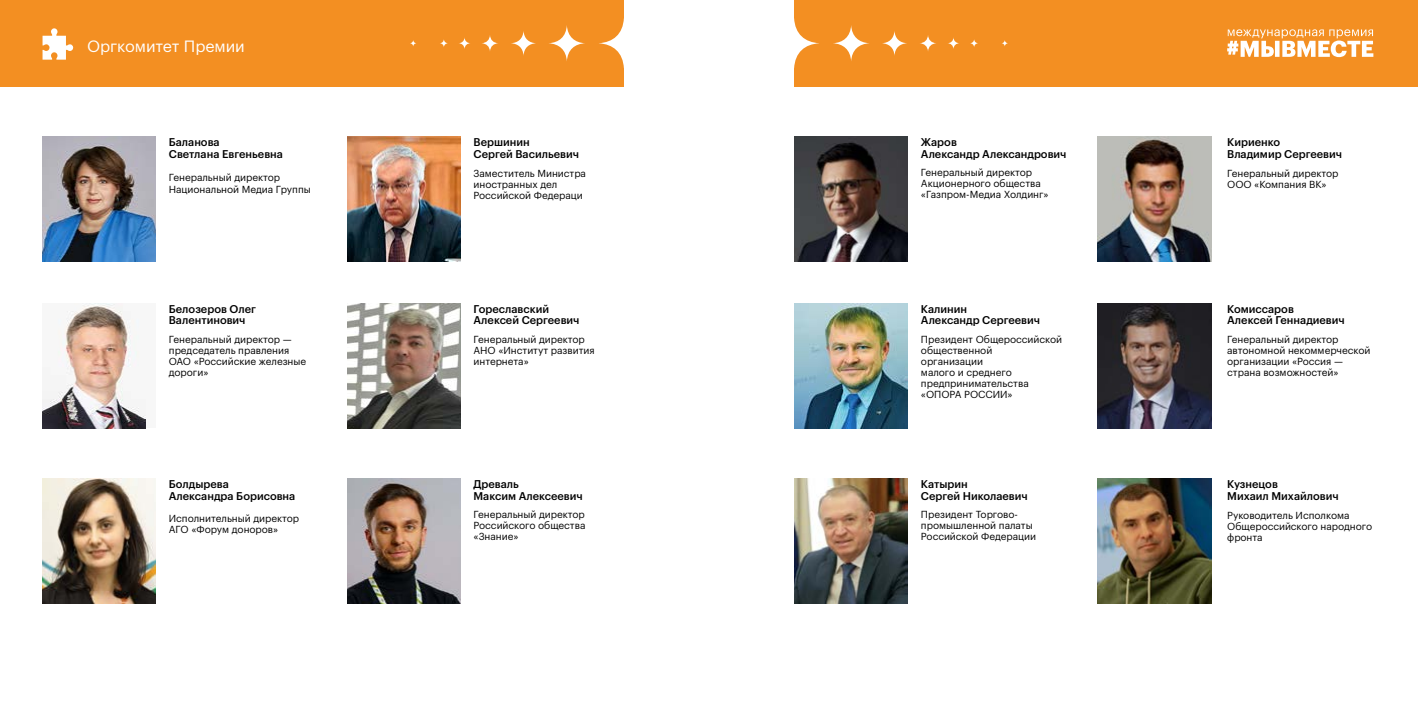
<style>
.page{position:relative;width:1418px;height:709px;background:#fff}
.page>*{position:absolute;margin:0;border:0;box-sizing:border-box;transform-origin:0 0}
.t1{font:16px "Graphik LCG";color:#fff}
.t2{font:500 11px/11.9px "Graphik LCG";color:#000}
.t3{font:10px/11px "Graphik LCG";color:#000}
</style>
<div class="page">
<div style="left:0;top:0;width:624px;height:86px;background:#f38f22"></div>
<div style="left:794px;top:0;width:623px;height:86px;background:#f38f22"></div>
<svg style="left:794px;top:18px;width:25px;height:50px"></svg>
<svg style="left:833px;top:25px;width:36px;height:36px"></svg>
<svg style="left:882px;top:31px;width:25px;height:25px"></svg>
<svg style="left:920px;top:35px;width:16px;height:16px"></svg>
<svg style="left:948px;top:37px;width:11px;height:12px"></svg>
<svg style="left:970px;top:39px;width:8px;height:8px"></svg>
<svg style="left:1002px;top:40px;width:6px;height:6px"></svg>
<svg style="left:43px;top:28px;width:30px;height:32px"></svg>
<img style="left:794px;top:137px;width:113px;height:124px">
<img style="left:43px;top:137px;width:113px;height:124px">
<img style="left:1097px;top:137px;width:114px;height:124px">
<img style="left:347px;top:137px;width:114px;height:124px">
<img style="left:794px;top:303px;width:113px;height:125px">
<div style="left:43px;top:303px;width:113px;height:125px;background:#f7f7f7"></div>
<img style="left:43px;top:304px;width:102px;height:124px">
<img style="left:1097px;top:303px;width:114px;height:125px">
<img style="left:347px;top:303px;width:114px;height:125px">
<img style="left:794px;top:478px;width:113px;height:125px">
<img style="left:43px;top:478px;width:113px;height:125px">
<img style="left:1097px;top:478px;width:114px;height:125px">
<img style="left:347px;top:478px;width:114px;height:125px">
<svg style="left:599px;top:18px;width:25px;height:50px"></svg>
<svg style="left:549px;top:25px;width:36px;height:36px"></svg>
<svg style="left:511px;top:31px;width:25px;height:25px"></svg>
<svg style="left:482px;top:35px;width:16px;height:16px"></svg>
<svg style="left:459px;top:37px;width:11px;height:12px"></svg>
<svg style="left:440px;top:39px;width:8px;height:8px"></svg>
<svg style="left:410px;top:40px;width:6px;height:6px"></svg>
<svg style="left:1227px;top:29px;width:146px;height:28px"></svg>
<h1 class="t1" style="left:87px;top:34px;width:159px">Оргкомитет Премии</h1>
<p class="t2" style="left:169px;top:135px;width:116px">Баланова<br>Светлана Евгеньевна</p>
<p class="t3" style="left:169px;top:171px;width:143px;line-height:11.9px">Генеральный директор<br>Национальной Медиа Группы</p>
<p class="t2" style="left:169px;top:301px;width:89px">Белозеров Олег<br>Валентинович</p>
<p class="t3" style="left:169px;top:333px;width:139px">Генеральный директор — председатель правления<br>ОАО «Российские железные дороги»</p>
<p class="t2" style="left:169px;top:477px;width:128px">Болдырева<br>Александра Борисовна</p>
<p class="t3" style="left:169px;top:512px;width:132px">Исполнительный директор<br>АГО «Форум доноров»</p>
<p class="t2" style="left:473px;top:135px;width:107px">Вершинин<br>Сергей Васильевич</p>
<p class="t3" style="left:473px;top:166px;width:114px">Заместитель Министра иностранных дел<br>Российской Федераци</p>
<p class="t2" style="left:473px;top:301px;width:107px">Гореславский<br>Алексей Сергеевич</p>
<p class="t3" style="left:473px;top:333px;width:123px">Генеральный директор<br>АНО «Институт развития интернета»</p>
<p class="t2" style="left:473px;top:477px;width:111px">Древаль<br>Максим Алексеевич</p>
<p class="t3" style="left:473px;top:508px;width:113px;text-align:justify">Генеральный директор Российского общества «Знание»</p>
<p class="t2" style="left:921px;top:135px;width:147px">Жаров<br>Александр Александрович</p>
<p class="t3" style="left:921px;top:166px;width:129px">Генеральный директор<br>Акционерного общества «Газпром-Медиа Холдинг»</p>
<p class="t2" style="left:921px;top:301px;width:121px">Калинин<br>Александр Сергеевич</p>
<p class="t3" style="left:921px;top:333px;width:143px">Президент Общероссийской общественной<br>организации<br>малого и среднего предпринимательства «ОПОРА РОССИИ»</p>
<p class="t2" style="left:921px;top:477px;width:108px">Катырин<br>Сергей Николаевич</p>
<p class="t3" style="left:921px;top:508px;width:116px">Президент Торгово&shy;промышленной палаты<br>Российской Федерации</p>
<p class="t2" style="left:1227px;top:135px;width:116px">Кириенко<br>Владимир Сергеевич</p>
<p class="t3" style="left:1227px;top:166px;width:113px">Генеральный директор<br>ООО «Компания ВК»</p>
<p class="t2" style="left:1227px;top:301px;width:119px">Комиссаров<br>Алексей Геннадиевич</p>
<p class="t3" style="left:1227px;top:333px;width:145px">Генеральный директор автономной некоммерческой организации «Россия — страна возможностей»</p>
<p class="t2" style="left:1227px;top:477px;width:113px">Кузнецов<br>Михаил Михайлович</p>
<p class="t3" style="left:1227px;top:508px;width:146px">Руководитель Исполкома<br>Общероссийского народного фронта</p>
</div>
